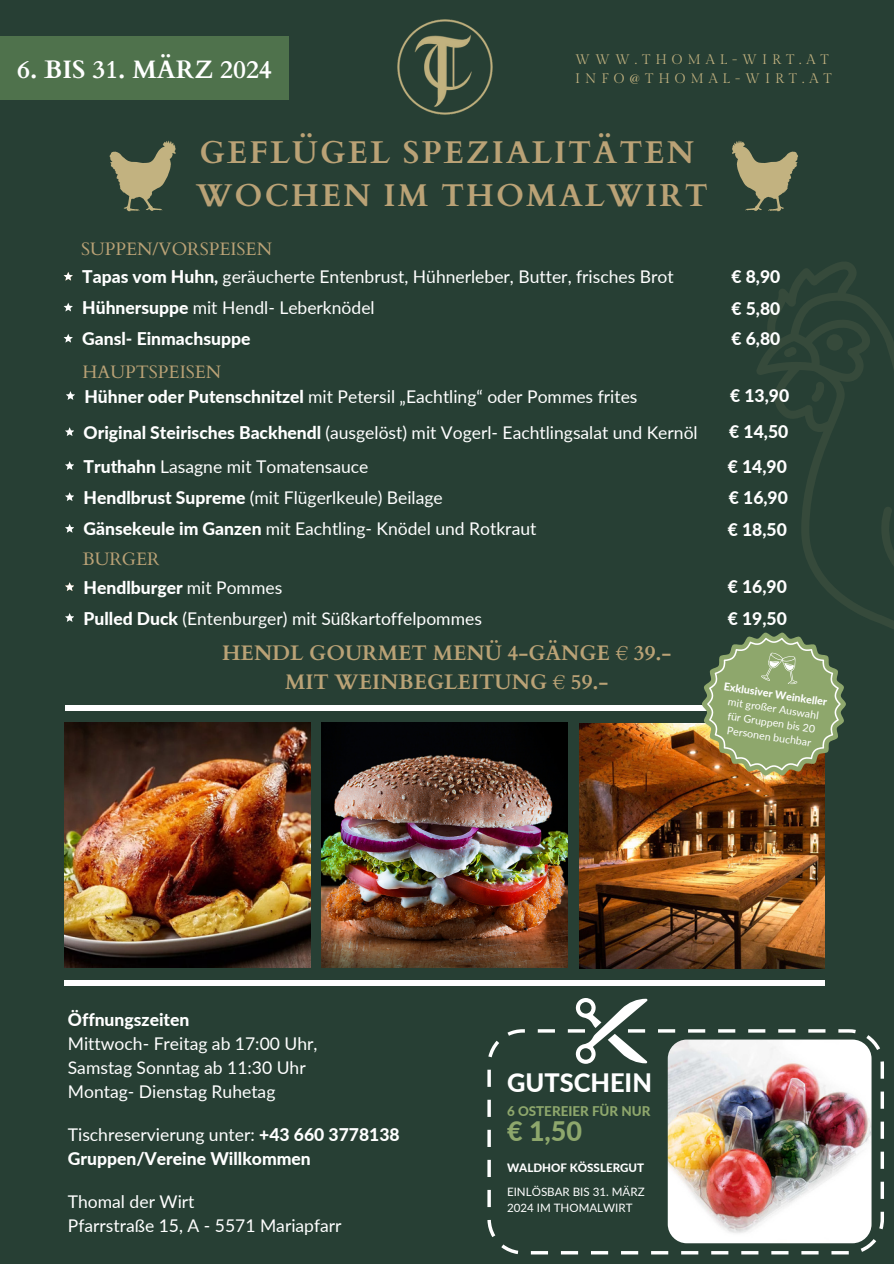
<style>
.page{position:relative;width:894px;height:1264px;background:#fff}
.page>*{position:absolute;margin:0;border:0;box-sizing:border-box;transform-origin:0 0}
.t1{font:700 31.5px/43.8px "Cardo";letter-spacing:.065em;color:#baa276}
.t2{font:800 26.85px "Lato";color:#8ea76c}
.t3{font:800 25.35px "Lato";color:#fff}
.t4{font:700 25.2px "Cardo";color:#fff}
.t5{font:700 21px/28.8px "Cardo";color:#baa276;text-align:center}
.t6{font:18px "Cardo";color:#baa276}
.t7{font:17.55px/23.9px "Lato";color:#fff}
.t8{font:800 17.55px/23.9px "Lato";color:#fff}
.t9{font:13.8px "Gilda Display";letter-spacing:.355em;color:#c2b280}
.t10{font:800 13.35px "Lato";color:#8ea76c}
.t11{font:11.55px/16.2px "Lato";color:#fff}
.t12{font:800 11.55px "Lato";color:#fff}
.t13{font:10.65px/14.2px "Lato";color:#fff}
.t14{font:800 10.65px "Lato";color:#fff}
.s1{font-weight:800}
.s2{font-weight:400}
</style>
<div class="page">
<div style="left:0;top:0;width:893px;height:1263px;background:#273f34"></div>
<div style="left:66px;top:705px;width:759px;height:6px;background:#fff"></div>
<div style="left:65px;top:979px;width:759px;height:6px;background:#fff"></div>
<img style="left:65px;top:722px;width:245px;height:245px">
<img style="left:321px;top:722px;width:246px;height:245px">
<img style="left:579px;top:723px;width:245px;height:245px">
<svg style="left:757px;top:262px;width:136px;height:444px"></svg>
<svg style="left:64px;top:272px;width:9px;height:9px"></svg>
<svg style="left:64px;top:302px;width:9px;height:9px"></svg>
<svg style="left:64px;top:334px;width:9px;height:8px"></svg>
<img style="left:397px;top:19px;width:96px;height:96px">
<svg style="left:109px;top:141px;width:67px;height:70px"></svg>
<svg style="left:732px;top:141px;width:65px;height:70px"></svg>
<svg style="left:701px;top:632px;width:144px;height:143px"></svg>
<div style="left:0;top:36px;width:288px;height:63px;background:#4f724c"></div>
<svg style="left:65px;top:427px;width:9px;height:9px"></svg>
<svg style="left:65px;top:461px;width:9px;height:9px"></svg>
<svg style="left:65px;top:492px;width:9px;height:9px"></svg>
<svg style="left:65px;top:524px;width:9px;height:9px"></svg>
<svg style="left:65px;top:582px;width:9px;height:9px"></svg>
<svg style="left:65px;top:613px;width:9px;height:9px"></svg>
<svg style="left:487px;top:1029px;width:396px;height:225px"></svg>
<svg style="left:575px;top:998px;width:72px;height:65px"></svg>
<img style="left:667px;top:1039px;width:204px;height:204px;border-radius:19px">
<svg style="left:66px;top:391px;width:9px;height:9px"></svg>
<h5 class="t4" style="left:17px;top:53px;width:256px">6. BIS 31. MÄRZ 2024</h5>
<h4 class="t9" style="left:575px;top:52px;width:255px">WWW.THOMAL-WIRT.AT</h4>
<h6 class="t9" style="left:575px;top:71px;width:258px">INFO@THOMAL-WIRT.AT</h6>
<p class="t1" style="left:196px;top:131px;width:513px">GEFLÜGEL SPEZIALITÄTEN<br>WOCHEN IM THOMALWIRT</p>
<p class="t6" style="left:81px;top:237px;width:192px">SUPPEN/VORSPEISEN</p>
<h5 class="t7" style="left:82px;top:264px;width:593px"><span class="s1">Tapas vom Huhn,</span> geräucherte Entenbrust, Hühnerleber, Butter, frisches Brot</h5>
<h6 class="t8" style="left:731px;top:264px;width:50px">€ 8,90</h6>
<p class="t8" style="left:731px;top:296px;width:50px">€ 5,80</p>
<p class="t8" style="left:731px;top:326px;width:50px">€ 6,80</p>
<h5 class="t7" style="left:82px;top:295px;width:294px"><span class="s1">Hühnersuppe</span> mit Hendl- Leberknödel</h5>
<h5 class="t8" style="left:82px;top:326px;width:170px">Gansl- Einmachsuppe</h5>
<p class="t6" style="left:82px;top:360px;width:140px">HAUPTSPEISEN</p>
<p class="t7" style="left:84px;top:384px;width:554px"><span class="s1">Hühner oder Putenschnitzel</span> mit Petersil „Eachtling“ oder Pommes frites</p>
<p class="t8" style="left:729px;top:383px;width:61px">€ 13,90</p>
<h5 class="t7" style="left:84px;top:420px;width:615px"><span class="s1">Original Steirisches Backhendl</span> (ausgelöst) mit Vogerl- Eachtlingsalat und Kernöl</h5>
<h6 class="t8" style="left:729px;top:420px;width:61px">€ 14,50</h6>
<p class="t7" style="left:84px;top:454px;width:286px"><span class="s1">Truthahn</span> Lasagne mit Tomatensauce</p>
<h6 class="t7" style="left:84px;top:485px;width:360px"><span class="s1">Hendlbrust Supreme</span> (mit Flügerlkeule) Beilage</h6>
<p class="t7" style="left:84px;top:516px;width:454px"><span class="s1">Gänsekeule im Ganzen</span> mit Eachtling- Knödel und Rotkraut</p>
<h5 class="t8" style="left:727px;top:517px;width:61px">€ 18,50</h5>
<h6 class="t8" style="left:727px;top:454px;width:61px">€ 14,90</h6>
<h5 class="t8" style="left:728px;top:485px;width:61px">€ 16,90</h5>
<h5 class="t6" style="left:82px;top:547px;width:79px">BURGER</h5>
<h6 class="t8" style="left:84px;top:575px;width:200px">Hendlburger <span class="s2">mit Pommes</span></h6>
<h5 class="t8" style="left:727px;top:574px;width:61px">€ 16,90</h5>
<h4 class="t7" style="left:84px;top:605px;width:399px"><span class="s1">Pulled Duck</span> (Entenburger) mit Süßkartoffelpommes</h4>
<p class="t8" style="left:727px;top:606px;width:61px">€ 19,50</p>
<p class="t5" style="left:222px;top:639px;width:451px">HENDL GOURMET MENÜ 4-GÄNGE € 39.-<br>MIT WEINBEGLEITUNG € 59.-</p>
<p class="t14" style="left:724px;top:679px;width:106px;rotate:9deg">Exklusiver Weinkeller</p>
<h1 class="t13" style="left:729px;top:693px;width:93px;rotate:9deg">mit großer Auswahl</h1>
<p class="t13" style="left:728px;top:708px;width:90px;rotate:9deg">für Gruppen bis 20<br>Personen buchbar</p>
<h6 class="t7" style="left:68px;top:1007px;width:251px"><span class="s1">Öffnungszeiten<br></span>Mittwoch- Freitag ab 17:00 Uhr,<br>Samstag Sonntag ab 11:30 Uhr<br>Montag- Dienstag Ruhetag</h6>
<h5 class="t8" style="left:68px;top:1122px;width:333px"><span class="s2">Tischreservierung unter:</span> +43 660 3778138<br>Gruppen/Vereine Willkommen</h5>
<p class="t7" style="left:68px;top:1189px;width:275px">Thomal der Wirt<br>Pfarrstraße 15, A - 5571 Mariapfarr</p>
<h6 class="t3" style="left:507px;top:1066px;width:146px">GUTSCHEIN</h6>
<p class="t10" style="left:507px;top:1102px;width:145px">6 OSTEREIER FÜR NUR</p>
<p class="t2" style="left:507px;top:1114px;width:77px">€ 1,50</p>
<h6 class="t12" style="left:507px;top:1160px;width:139px">WALDHOF KÖSSLERGUT</h6>
<h5 class="t11" style="left:507px;top:1183px;width:139px">EINLÖSBAR BIS 31. MÄRZ<br>2024 IM THOMALWIRT</h5>
</div>
